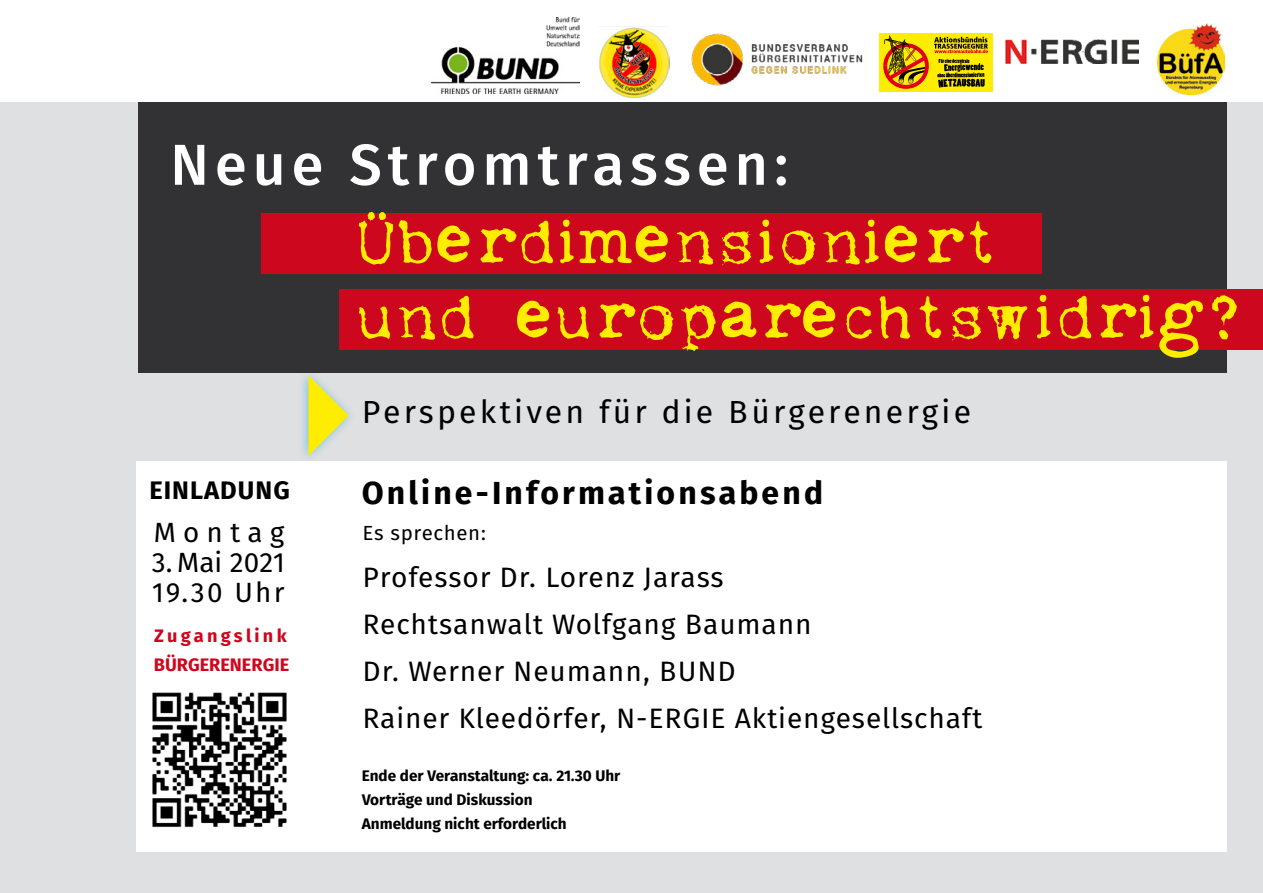
<style>
.page{position:relative;width:1263px;height:893px;background:#fff}
.page>*{position:absolute;margin:0;border:0;box-sizing:border-box;transform-origin:0 0}
.head{font:68.25px "Dislexi";letter-spacing:.05em;color:#ffed00}
.head-2{font:57.75px "Fira Sans OT Medium";letter-spacing:.1em;color:#fff}
.head-3{font:31.8px "Fira Sans OT";letter-spacing:.1em;color:#000}
.head-4{font:700 31.8px "Fira Sans OT";letter-spacing:.1em;color:#000}
.ü_aktionstag_groß{font:28.05px "Fira Sans OT";letter-spacing:.03em;color:#000}
.head-5{font:27.75px/30px "Fira Sans OT";color:#000}
.head-6{font:27.75px "Fira Sans OT";letter-spacing:.08em;color:#000}
.head-7{font:700 25.35px "Fira Sans OT";letter-spacing:.04em;color:#000}
.ü_aktionstag_groß-2{font:20.4px "Fira Sans OT";letter-spacing:.03em;color:#000}
.ü_aktionstag_groß-3{font:700 18px "Fira Sans OT";color:#cd071e}
.ü_aktionstag_groß-4{font:700 18px "Fira Sans OT";letter-spacing:.18em;color:#cd071e}
.ü_aktionstag_groß-5{font:700 15.3px "Fira Sans OT";color:#000}
</style>
<div class="page">
<div style="left:0;top:102px;width:1263px;height:791px;background:#dfe0e1"></div>
<div style="left:136px;top:461px;width:1091px;height:390px;background:#fff"></div>
<div style="left:138px;top:102px;width:1089px;height:270px;background:#323234"></div>
<div style="left:261px;top:213px;width:781px;height:61px;background:#cd071e"></div>
<div style="left:339px;top:290px;width:924px;height:60px;background:#cd071e"></div>
<img style="left:599px;top:27px;width:70px;height:70px">
<img style="left:691px;top:33px;width:172px;height:53px">
<img style="left:1158px;top:24px;width:67px;height:71px">
<img style="left:432px;top:18px;width:147px;height:76px">
<img style="left:1005px;top:39px;width:134px;height:24px">
<div style="left:879px;top:33px;width:114px;height:58px;background:#ffed00"></div>
<svg style="left:883px;top:35px;width:105px;height:54px"></svg>
<img style="left:152px;top:692px;width:135px;height:136px">
<svg style="left:257px;top:372px;width:106px;height:86px"></svg>
<p class="head-2" style="left:170px;top:124px;width:620px">Neue Stromtrassen:</p>
<p class="head" style="left:357px;top:205px;width:637px">Überdimensioniert</p>
<p class="head" style="left:357px;top:280px;width:881px">und europarechtswidrig?</p>
<p class="head-7" style="left:149px;top:473px;width:142px">EINLADUNG</p>
<p class="head-6" style="left:154px;top:512px;width:132px">Montag</p>
<p class="head-5" style="left:152px;top:549px;width:134px">3. Mai 2021<br>19.30 Uhr</p>
<p class="ü_aktionstag_groß-4" style="left:154px;top:624px;width:134px">Zugangslink</p>
<p class="ü_aktionstag_groß-3" style="left:154px;top:652px;width:137px">BÜRGERENERGIE</p>
<p class="head-3" style="left:362px;top:390px;width:611px">Perspektiven für die Bürgerenergie</p>
<p class="head-4" style="left:362px;top:470px;width:463px">Online-Informationsabend</p>
<p class="ü_aktionstag_groß-2" style="left:363px;top:518px;width:125px">Es sprechen:</p>
<p class="ü_aktionstag_groß" style="left:363px;top:557px;width:363px">Professor Dr. Lorenz Jarass</p>
<p class="ü_aktionstag_groß" style="left:363px;top:604px;width:450px">Rechtsanwalt Wolfgang Baumann</p>
<p class="ü_aktionstag_groß" style="left:363px;top:651px;width:375px">Dr. Werner Neumann, BUND</p>
<p class="ü_aktionstag_groß" style="left:363px;top:698px;width:621px">Rainer Kleedörfer, N-ERGIE Aktiengesellschaft</p>
<p class="ü_aktionstag_groß-5" style="left:362px;top:765px;width:260px">Ende der Veranstaltung: ca. 21.30 Uhr</p>
<p class="ü_aktionstag_groß-5" style="left:362px;top:789px;width:172px">Vorträge und Diskussion</p>
<p class="ü_aktionstag_groß-5" style="left:362px;top:813px;width:207px">Anmeldung nicht erforderlich</p>
</div>
